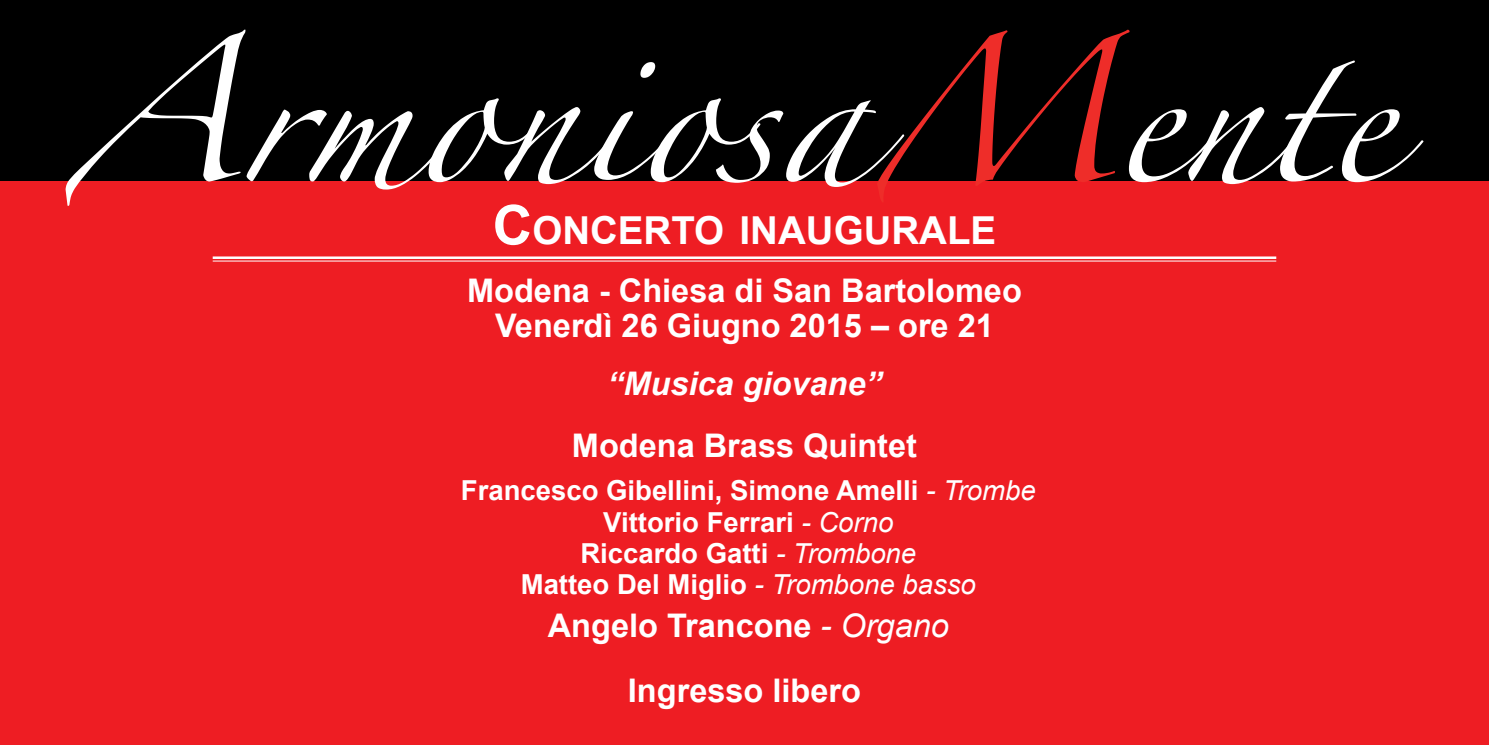
<style>
.page{position:relative;width:1489px;height:745px;background:#fff}
.page>*{position:absolute;margin:0;border:0;box-sizing:border-box;transform-origin:0 0}
.t1{font:128.25px "Zapfino";color:#fff}
.t2{font:700 38.5px "Arial";color:#fff}
.t3{font:700 32.5px/35px "Arial";color:#fff;text-align:center}
.t4{font:italic 700 32.5px "Arial";color:#fff}
.t5{font:700 27.5px/31.2px "Arial";color:#fff;text-align:center}
.s1{color:#ee2d29}
.s2{font-size:55px}
.s3{font-weight:400;font-style:italic}
</style>
<div class="page">
<div style="left:0;top:181px;width:1488px;height:563px;background:#ee1d23"></div>
<div style="left:0;top:0;width:1488px;height:181px;background:#000"></div>
<hr style="left:213px;top:256px;width:1063px;height:3px;background:#fff">
<hr style="left:213px;top:260px;width:1063px;height:1px;background:#fff">
<h1 class="t1" style="left:69px;top:60px;width:1324px">Armoniosa <span class="s1">M</span>ente</h1>
<h2 class="t2" style="left:492px;top:209px;width:505px"><span class="s2">C</span>ONCERTO INAUGURALE</h2>
<p class="t3" style="left:467px;top:273px;width:556px">Modena - Chiesa di San Bartolomeo<br>Venerdì 26 Giugno 2015 – ore 21</p>
<p class="t4" style="left:607px;top:365px;width:276px">“Musica giovane”</p>
<p class="t3" style="left:572px;top:428px;width:346px">Modena Brass Quintet</p>
<p class="t5" style="left:461px;top:475px;width:576px">Francesco Gibellini, Simone Amelli <span class="s3">- Trombe<br></span>Vittorio Ferrari <span class="s3">- Corno<br></span>Riccardo Gatti <span class="s3">- Trombone<br></span>Matteo Del Miglio <span class="s3">- Trombone basso</span></p>
<p class="t3" style="left:548px;top:593px;width:402px;line-height:64.2px">Angelo Trancone <span class="s3">- Organo<br></span>Ingresso libero</p>
</div>
